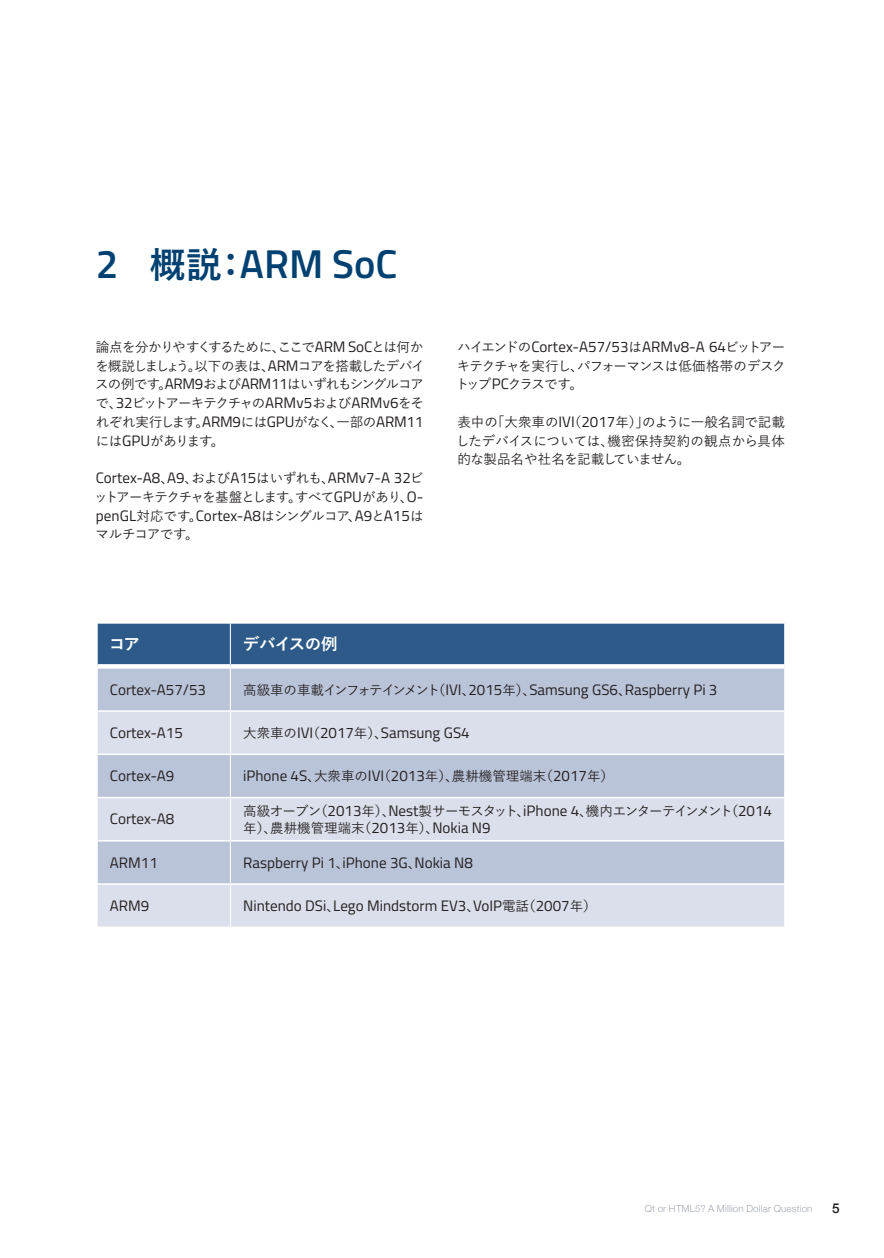
<style>
.page{position:relative;width:884px;height:1258px;background:#fff}
.page>*{position:absolute;margin:0;border:0;box-sizing:border-box;transform-origin:0 0}
.t1{font:600 40.35px "Titillium Web";color:#004171}
.t2{font:700 16.5px "Yu Go";letter-spacing:-.055em;color:#fff}
.t3{font:15.15px "Titillium Web";color:#231f20}
.t4{font:500 13.5px/18.8px "Yu Go";letter-spacing:-.055em;color:#231f20;text-align:justify}
.t5{font:500 13.5px "Yu Go";letter-spacing:-.075em;color:#231f20}
.t6{font:500 13.5px "Yu Go";letter-spacing:-.03em;color:#231f20}
.t7{font:500 13.5px "Helvetica Neue";color:#231f20}
.t8{font:300 9.75px "Helvetica Neue";letter-spacing:.02em;color:#a4a8b8}
.s1{font-family:"Yu Go";font-weight:700;font-size:36px}
.s2{font-family:"Titillium Web";font-weight:400;font-size:15.15px}
.s3{font-family:"Yu Go";font-weight:500;font-size:13.5px}
</style>
<div class="page">
<div style="left:98px;top:624px;width:686px;height:40px;background:#2d5a88"></div>
<div style="left:98px;top:668px;width:686px;height:42px;background:#bac4d9"></div>
<svg style="left:98px;top:712px;width:686px;height:214px;background:#cdd4e4"></svg>
<hr style="left:230px;top:623px;width:1px;height:41px;background:#fff">
<hr style="left:230px;top:668px;width:1px;height:42px;background:#fff">
<hr style="left:230px;top:712px;width:1px;height:41px;background:#fff">
<hr style="left:230px;top:755px;width:1px;height:41px;background:#fff">
<hr style="left:230px;top:798px;width:1px;height:42px;background:#fff">
<hr style="left:230px;top:841px;width:1px;height:42px;background:#fff">
<hr style="left:230px;top:884px;width:1px;height:42px;background:#fff">
<svg style="left:97px;top:664px;width:133px;height:3px"></svg>
<svg style="left:230px;top:664px;width:554px;height:4px"></svg>
<hr style="left:97px;top:753px;width:133px;height:2px;background:#fff">
<hr style="left:230px;top:753px;width:554px;height:2px;background:#fff">
<hr style="left:97px;top:796px;width:133px;height:2px;background:#fff">
<hr style="left:230px;top:796px;width:554px;height:2px;background:#fff">
<hr style="left:97px;top:840px;width:133px;height:1px;background:#fff">
<hr style="left:230px;top:840px;width:554px;height:1px;background:#fff">
<hr style="left:97px;top:883px;width:133px;height:1px;background:#fff">
<hr style="left:230px;top:883px;width:554px;height:1px;background:#fff">
<h1 class="t1" style="left:96px;top:233px;width:303px">2 <span class="s1">概説：</span>ARM SoC</h1>
<p class="t4" style="left:95px;top:336px;width:331px">論点を分かりやすくするために、ここで<span class="s2">ARM SoC</span>とは何かを概説しましょう。以下の表は、<span class="s2">ARM</span>コアを搭載したデバイスの例です。<span class="s2">ARM9</span>および<span class="s2">ARM11</span>はいずれもシングルコアで、<span class="s2">32</span>ビットアーキテクチャの<span class="s2">ARMv5</span>および<span class="s2">ARMv6</span>をそれぞれ実行します。<span class="s2">ARM9</span>には<span class="s2">GPU</span>がなく、一部の<span class="s2">ARM11</span>には<span class="s2">GPU</span>があります。</p>
<p class="t3" style="left:96px;top:466px;width:329px">Cortex-A8<span class="s3">、</span>A9<span class="s3">、および</span>A15<span class="s3">はいずれも、</span>ARMv7-A 32<span class="s3">ビ</span></p>
<p class="t5" style="left:94px;top:484px;width:330px">ットアーキテクチャを基盤とします。すべて<span class="s2">GPU</span>があり、<span class="s2">O-</span></p>
<p class="t3" style="left:96px;top:504px;width:329px">penGL<span class="s3">対応です。</span>Cortex-A8<span class="s3">はシングルコア、</span>A9<span class="s3">と</span>A15<span class="s3">は</span></p>
<p class="t6" style="left:96px;top:522px;width:104px">マルチコアです。</p>
<p class="t3" style="left:457px;top:335px;width:329px"><span class="s3">ハイエンドの</span>Cortex-A57/53<span class="s3">は</span>ARMv8-A 64<span class="s3">ビットアー</span></p>
<p class="t4" style="left:456px;top:354px;width:331px">キテクチャを実行し、パフォーマンスは低価格帯のデスクトップ<span class="s2">PC</span>クラスです。</p>
<p class="t4" style="left:456px;top:411px;width:330px">表中の「大衆車の<span class="s2">IVI</span>（<span class="s2">2017</span>年）」のように一般名詞で記載したデバイスについては、機密保持契約の観点から具体的な製品名や社名を記載していません。</p>
<p class="t2" style="left:109px;top:634px;width:33px">コア</p>
<p class="t2" style="left:243px;top:634px;width:96px">デバイスの例</p>
<p class="t3" style="left:110px;top:678px;width:98px">Cortex-A57/53</p>
<p class="t3" style="left:243px;top:678px;width:476px"><span class="s3">高級車の車載インフォテインメント（</span>IVI<span class="s3">、</span>2015<span class="s3">年）、</span>Samsung GS6<span class="s3">、</span>Raspberry Pi 3</p>
<p class="t3" style="left:110px;top:721px;width:74px">Cortex-A15</p>
<p class="t3" style="left:243px;top:721px;width:228px"><span class="s3">大衆車の</span>IVI<span class="s3">（</span>2017<span class="s3">年）、</span>Samsung GS4</p>
<p class="t3" style="left:110px;top:764px;width:66px">Cortex-A9</p>
<p class="t3" style="left:243px;top:764px;width:372px">iPhone 4S<span class="s3">、大衆車の</span>IVI<span class="s3">（</span>2013<span class="s3">年）、農耕機管理端末（</span>2017<span class="s3">年）</span></p>
<p class="t3" style="left:110px;top:808px;width:66px">Cortex-A8</p>
<p class="t4" style="left:243px;top:800px;width:530px;line-height:16.8px">高級オーブン（<span class="s2">2013</span>年）、<span class="s2">Nest</span>製サーモスタット、<span class="s2">iPhone 4</span>、機内エンターテインメント（<span class="s2">2014</span>年）、農耕機管理端末（<span class="s2">2013</span>年）、<span class="s2">Nokia N9</span></p>
<p class="t3" style="left:110px;top:851px;width:49px">ARM11</p>
<p class="t3" style="left:243px;top:851px;width:231px">Raspberry Pi 1<span class="s3">、</span>iPhone 3G<span class="s3">、</span>Nokia N8</p>
<p class="t3" style="left:110px;top:894px;width:41px">ARM9</p>
<p class="t3" style="left:243px;top:894px;width:355px">Nintendo DSi<span class="s3">、</span>Lego Mindstorm EV3<span class="s3">、</span>VoIP<span class="s3">電話（</span>2007<span class="s3">年）</span></p>
<p class="t8" style="left:645px;top:1200px;width:169px">Qt or HTML5? A Million Dollar Question</p>
<p class="t7" style="left:832px;top:1196px;width:9px">5</p>
</div>
